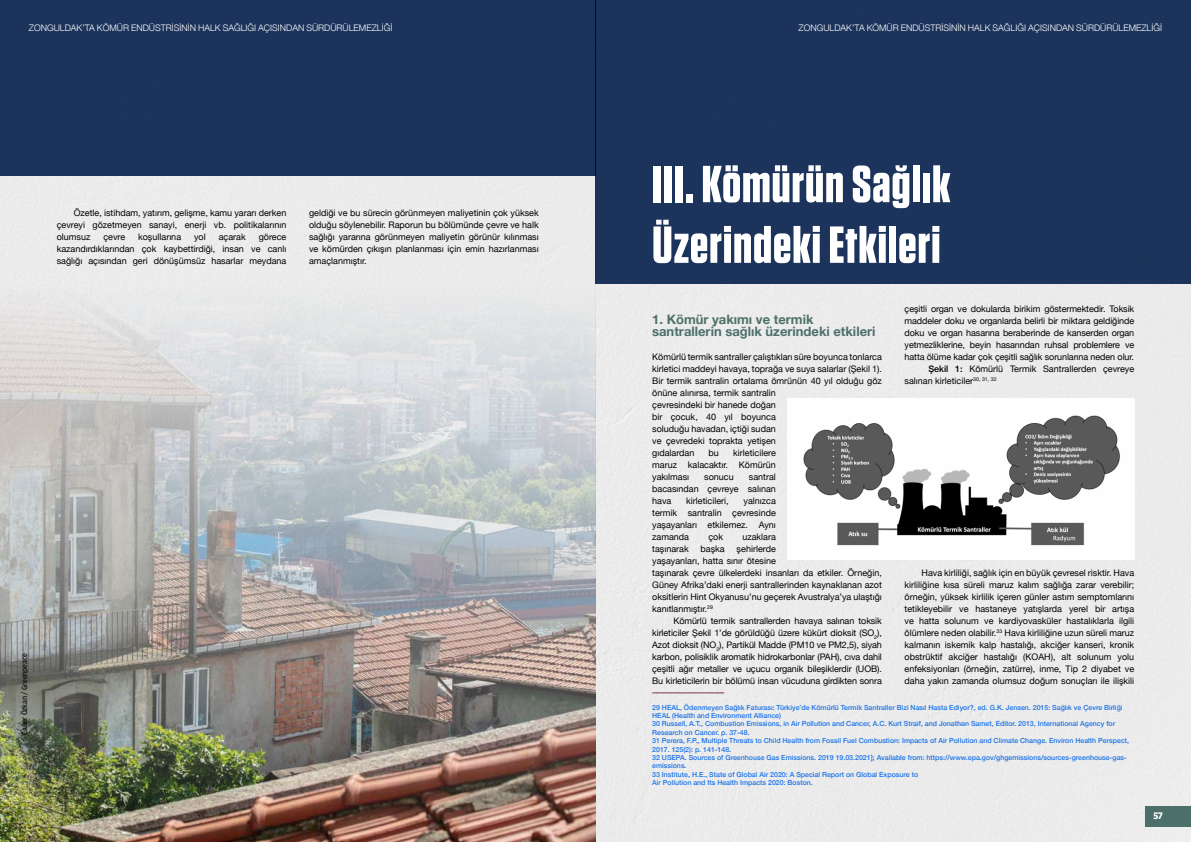
<style>
.page{position:relative;width:1191px;height:842px;background:#fff}
.page>*{position:absolute;margin:0;border:0;box-sizing:border-box;transform-origin:0 0}
.t1{font:700 52px/60.6px "Tungsten";letter-spacing:.02em;color:#fff}
.t2{font:700 13px/12px "Helvetica Neue";color:#4c7069}
.t3{font:700 10px "Amplitude";color:#fff}
.t4{font:9px/12px "Helvetica Neue";color:#000;text-align:justify}
.t5{font:300 9px "Helvetica Neue";color:#fff}
.t6{font:8px "Amplitude";letter-spacing:-.025em;color:#000}
.t7{font:500 7px/8.4px "Helvetica Neue";color:#1a73e8}
.s1{font-weight:500}
</style>
<div class="page">
<div style="left:0;top:175px;width:1191px;height:667px;background:#ebebeb"></div>
<div style="left:1145px;top:806px;width:46px;height:20px;background:#4c7069"></div>
<div style="left:0;top:0;width:595px;height:175px;background:#1c335b"></div>
<hr style="left:652px;top:692px;width:72px;height:1px;background:#7d344a">
<img style="left:0;top:288px;width:595px;height:554px">
<div style="left:595px;top:0;width:596px;height:284px;background:#1c335b"></div>
<img style="left:787px;top:398px;width:347px;height:162px">
<p class="t5" style="left:29px;top:21px;width:365px">ZONGULDAK’TA KÖMÜR ENDÜSTRISININ HALK SAĞLIĞI AÇISINDAN SÜRDÜRÜLEMEZLIĞI</p>
<p class="t4" style="left:57px;top:207px;width:231px;text-indent:17px">Özetle, istihdam, yatırım, gelişme, kamu yararı derken çevreyi gözetmeyen sanayi, enerji vb. politikalarının olumsuz</p>
<p class="t4" style="left:103px;top:231px;width:23px">çevre</p>
<p class="t4" style="left:138px;top:231px;width:45px">koşullarına</p>
<p class="t4" style="left:194px;top:231px;width:13px">yol</p>
<p class="t4" style="left:219px;top:231px;width:29px">açarak</p>
<p class="t4" style="left:57px;top:231px;width:231px;text-indent:202px">görece kazandırdıklarından çok kaybettirdiği, insan ve canlı sağlığı açısından geri dönüşümsüz hasarlar meydana</p>
<p class="t4" style="left:309px;top:207px;width:231px">geldiği ve bu sürecin görünmeyen maliyetinin çok yüksek olduğu söylenebilir. Raporun bu bölümünde çevre ve halk sağlığı yararına görünmeyen maliyetin görünür kılınması ve kömürden çıkışın planlanması için emin hazırlanması amaçlanmıştır.</p>
<p class="t6" style="left:20px;top:735px;width:83px;rotate:-90deg">Caner Özkan / Greenpeace</p>
<p class="t5" style="left:798px;top:21px;width:365px">ZONGULDAK’TA KÖMÜR ENDÜSTRISININ HALK SAĞLIĞI AÇISINDAN SÜRDÜRÜLEMEZLIĞI</p>
<h1 class="t1" style="left:652px;top:155px;width:300px">III. Kömürün Sağlık<br>Üzerindeki Etkileri</h1>
<h2 class="t2" style="left:652px;top:314px;width:225px">1. Kömür yakımı ve termik santrallerin sağlık üzerindeki etkileri</h2>
<p class="t4" style="left:652px;top:351px;width:231px;text-align:left">Kömürlü termik santraller çalıştıkları süre boyunca tonlarca kirletici maddeyi havaya, toprağa ve suya salarlar (Şekil 1).<br>Bir termik santralin ortalama ömrünün 40 yıl olduğu göz önüne alınırsa, termik santralin<br>çevresindeki bir hanede doğan<br>bir çocuk, 40 yıl boyunca<br>soluduğu havadan, içtiği sudan<br>ve çevredeki toprakta yetişen<br>gıdalardan</p>
<p class="t4" style="left:652px;top:447px;width:125px;text-indent:81px">kirleticilere maruz kalacaktır. Kömü rü n yakılması</p>
<p class="t4" style="left:708px;top:447px;width:12px">bu</p>
<p class="t4" style="left:652px;top:471px;width:125px;text-indent:97px">santral bacasından çevreye salınan hava</p>
<p class="t4" style="left:704px;top:471px;width:31px">sonucu</p>
<p class="t4" style="left:652px;top:495px;width:125px;text-indent:91px">yalnızca termik santralin çevresinde yaşayanları etkilemez. Aynı zamanda</p>
<p class="t4" style="left:686px;top:495px;width:44px">kirleticileri,</p>
<p class="t4" style="left:708px;top:531px;width:16px">çok</p>
<p class="t4" style="left:742px;top:531px;width:35px">uzaklara</p>
<p class="t4" style="left:904px;top:303px;width:231px">çeşitli organ ve dokularda birikim göstermektedir. Toksik</p>
<p class="t4" style="left:904px;top:315px;width:231px">maddeler doku ve organlarda belirli bir miktara geldiğinde</p>
<p class="t4" style="left:904px;top:327px;width:231px">doku ve organ hasarına beraberinde de kanserden organ</p>
<p class="t4" style="left:904px;top:339px;width:231px">yetmezliklerine, beyin hasarından ruhsal problemlere ve</p>
<p class="t4" style="left:904px;top:351px;width:231px">hatta ölüme kadar çok çeşitli sağlık sorunlarına neden olur.</p>
<p class="t4" style="left:928px;top:363px;width:207px"><span class="s1">Şekil 1:</span> Kömürlü Termik Santrallerden çevreye</p>
<p class="t4" style="left:904px;top:375px;width:93px">salınan kirleticiler<sup>30,</sup> <sup>31,</sup> <sup>32</sup></p>
<p class="t4" style="left:652px;top:543px;width:231px;text-align:left;text-indent:84px">şehirlerde<br>yaşayanları, hatta sınır ötesine<br>taşınarak çevre ü lkelerdeki insanları da etkiler. Örneğin, Güney Afrika’daki enerji santrallerinden kaynaklanan azot oksitlerin Hint Okyanusu’nu geçerek Avustralya’ya ulaştığı kanıtlanmıştır.<sup>29</sup></p>
<p class="t4" style="left:652px;top:615px;width:231px;text-indent:21px">Kömürlü termik santrallerden havaya salınan toksik kirleticiler Şekil 1’de görüldüğü üzere kükürt dioksit (SO<sub>2</sub>), Azot dioksit (NO<sub>2</sub>), Partikül Madde (PM10 ve PM2,5), siyah karbon, polisiklik aromatik hidrokarbonlar (PAH), cıva dahil çeşitli ağır metaller ve uçucu organik bileşiklerdir (UOB).<br>Bu kirleticilerin bir bölümü insan vücuduna girdikten sonra</p>
<p class="t7" style="left:652px;top:702px;width:478px">29 HEAL, Ödenmeyen Sağlık Faturası: Türkiye’de Kömürlü Termik Santraller Bizi Nasıl Hasta Ediyor?, ed. G.K. Jensen. 2015: Sağlık ve Çevre Birliği HEAL (Health and Environment Alliance)<br>30 Russell, A.T., Combustion Emissions, in Air Pollution and Cancer, A.C. Kurt Straif, and Jonathan Samet, Editor. 2013, International Agency for Research on Cancer. p. 37-48.<br>31 Perera, F.P., Multiple Threats to Child Health from Fossil Fuel Combustion: Impacts of Air Pollution and Climate Change. Environ Health Perspect, 2017. 125(2): p. 141-148.<br>32 USEPA. Sources of Greenhouse Gas Emissions. 2019 19.03.2021]; Available from: https://www.epa.gov/ghgemissions/sources-greenhouse-gas&shy;emissions.<br>33 Institute, H.E., State of Global Air 2020: A Special Report on Global Exposure to<br>Air Pollution and Its Health Impacts 2020: Boston.</p>
<p class="t4" style="left:652px;top:543px;width:38px">taşınarak</p>
<p class="t4" style="left:700px;top:543px;width:26px">baş ka</p>
<p class="t4" style="left:904px;top:567px;width:231px;text-indent:17px">Hava kirliliği, sağlık için en büyük çevresel risktir. Hava kirliliğine kısa süreli maruz kalım sağlığa zarar verebilir; örneğin, yüksek kirlilik içeren günler astım semptomlarını tetikleyebilir ve hastaneye yatışlarda yerel bir artışa ve hatta solunum ve kardiyovasküler hastalıklarla ilgili ölümlere neden olabilir.<sup>33</sup> Hava kirliliğine uzun süreli maruz kalmanın iskemik kalp hastalığı, akciğer kanseri, kronik obstrüktif akciğer hastalığı (KOAH), alt solunum yolu enfeksiyonları (örneğin, zatürre), inme, Tip 2 diyabet ve daha yakın zamanda olumsuz doğum sonuçları ile ilişkili</p>
<p class="t3" style="left:1153px;top:810px;width:11px">57</p>
</div>
